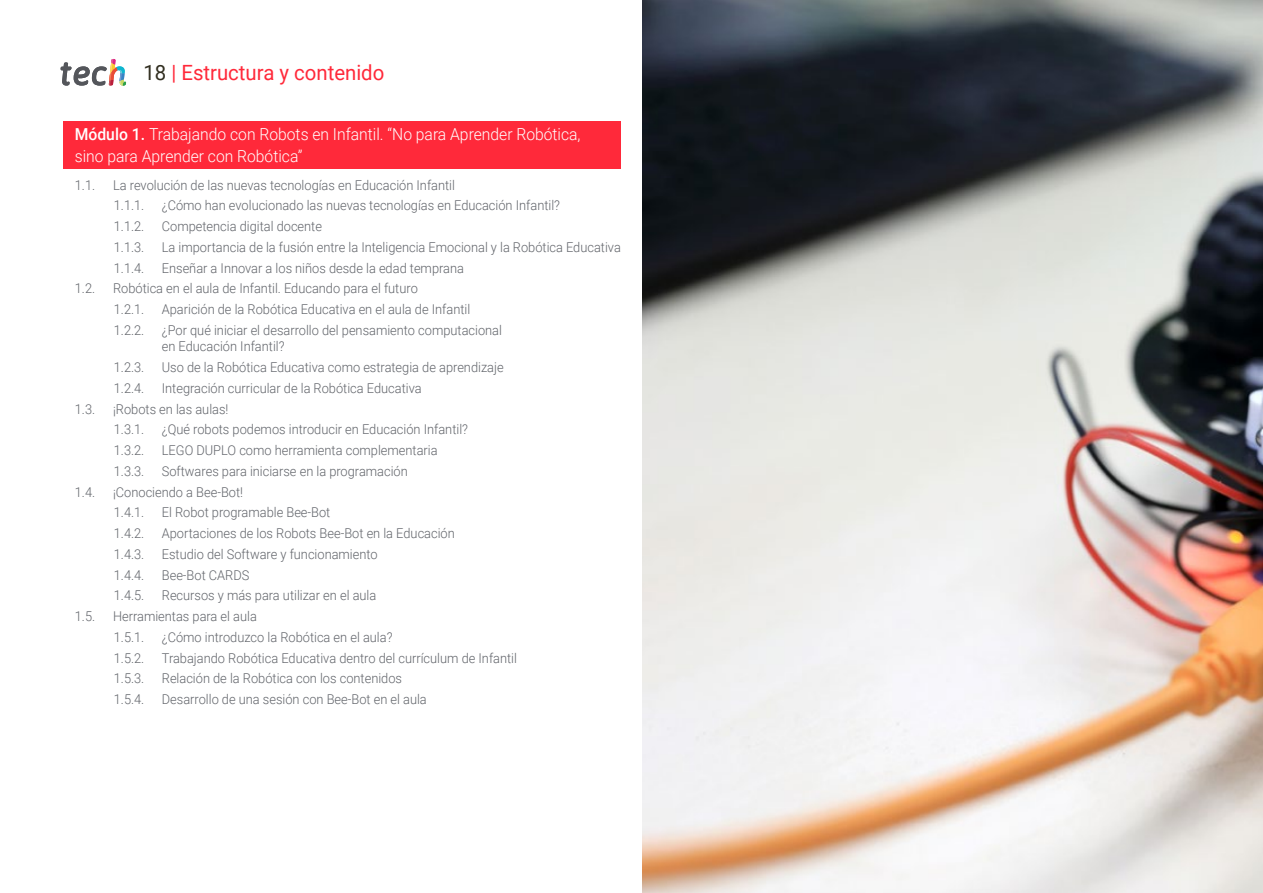
<style>
.page{position:relative;width:1263px;height:893px;background:#fff}
.page>*{position:absolute;margin:0;border:0;box-sizing:border-box;transform-origin:0 0}
.t1{font:21px "Roboto";color:#ff293a}
.t2{font:300 16.5px/22.5px "Roboto";color:#fff;scale:.95 1}
.t3{font:300 13.5px/20.7px "Roboto";color:#61646a;scale:.95 1}
.s1{color:#312e20}
.s2{font-weight:500}
</style>
<div class="page">
<img style="left:642px;top:0;width:621px;height:893px">
<div style="left:64px;top:121px;width:557px;height:48px;background:#ff293a"></div>
<svg style="left:61px;top:59px;width:65px;height:27px"></svg>
<h1 class="t1" style="left:144px;top:57px;width:242px"><span class="s1">18</span> | Estructura y contenido</h1>
<p class="t2" style="left:75px;top:122px;width:534px"><span class="s2">Módulo 1.</span> Trabajando con Robots en Infantil. “No para Aprender Robótica, sino para Aprender con Robótica”</p>
<p class="t3" style="left:75px;top:174px;width:23px">1.1.</p>
<p class="t3" style="left:113px;top:174px;width:361px">La revolución de las nuevas tecnologías en Educación Infantil<br>1.1.1.</p>
<p class="t3" style="left:162px;top:195px;width:421px">¿Cómo han evolucionado las nuevas tecnologías en Educación Infantil?</p>
<p class="t3" style="left:114px;top:215px;width:34px">1.1.2.</p>
<p class="t3" style="left:162px;top:215px;width:170px">Competencia digital docente</p>
<p class="t3" style="left:114px;top:236px;width:34px">1.1.3.</p>
<p class="t3" style="left:162px;top:236px;width:485px">La importancia de la fusión entre la Inteligencia Emocional y la Robótica Educativa</p>
<p class="t3" style="left:114px;top:257px;width:34px">1.1.4.</p>
<p class="t3" style="left:162px;top:257px;width:319px">Enseñar a Innovar a los niños desde la edad temprana</p>
<p class="t3" style="left:75px;top:278px;width:23px">1.2.</p>
<p class="t3" style="left:113px;top:278px;width:322px">Robótica en el aula de Infantil. Educando para el futuro<br>1.2.1.</p>
<p class="t3" style="left:162px;top:298px;width:326px">Aparición de la Robótica Educativa en el aula de Infantil</p>
<p class="t3" style="left:114px;top:319px;width:34px">1.2.2.</p>
<p class="t3" style="left:162px;top:321px;width:360px;line-height:16.5px">¿Por qué iniciar el desarrollo del pensamiento computacional en Educación Infantil?</p>
<p class="t3" style="left:114px;top:356px;width:34px">1.2.3.</p>
<p class="t3" style="left:162px;top:356px;width:361px">Uso de la Robótica Educativa como estrategia de aprendizaje</p>
<p class="t3" style="left:114px;top:377px;width:34px">1.2.4.</p>
<p class="t3" style="left:162px;top:377px;width:275px">Integración curricular de la Robótica Educativa</p>
<p class="t3" style="left:75px;top:398px;width:23px">1.3.</p>
<p class="t3" style="left:113px;top:398px;width:123px">¡Robots en las aulas!<br>1.3.1.</p>
<p class="t3" style="left:162px;top:419px;width:324px">¿Qué robots podemos introducir en Educación Infantil?</p>
<p class="t3" style="left:114px;top:439px;width:34px">1.3.2.</p>
<p class="t3" style="left:162px;top:439px;width:292px">LEGO DUPLO como herramienta complementaria</p>
<p class="t3" style="left:114px;top:460px;width:34px">1.3.3.</p>
<p class="t3" style="left:162px;top:460px;width:260px">Softwares para iniciarse en la programación</p>
<p class="t3" style="left:75px;top:481px;width:23px">1.4.</p>
<p class="t3" style="left:113px;top:481px;width:138px">¡Conociendo a Bee-Bot!<br>1.4.1.</p>
<p class="t3" style="left:162px;top:502px;width:179px">El Robot programable Bee-Bot</p>
<p class="t3" style="left:114px;top:522px;width:34px">1.4.2.</p>
<p class="t3" style="left:162px;top:522px;width:310px">Aportaciones de los Robots Bee-Bot en la Educación</p>
<p class="t3" style="left:114px;top:543px;width:34px">1.4.3.</p>
<p class="t3" style="left:162px;top:543px;width:229px">Estudio del Software y funcionamiento</p>
<p class="t3" style="left:114px;top:564px;width:34px">1.4.4.</p>
<p class="t3" style="left:162px;top:564px;width:94px">Bee-Bot CARDS</p>
<p class="t3" style="left:114px;top:585px;width:34px">1.4.5.</p>
<p class="t3" style="left:162px;top:585px;width:227px">Recursos y más para utilizar en el aula</p>
<p class="t3" style="left:75px;top:605px;width:23px">1.5.</p>
<p class="t3" style="left:113px;top:605px;width:153px">Herramientas para el aula<br>1.5.1.</p>
<p class="t3" style="left:162px;top:626px;width:244px">¿Cómo introduzco la Robótica en el aula?</p>
<p class="t3" style="left:114px;top:647px;width:34px">1.5.2.</p>
<p class="t3" style="left:162px;top:647px;width:375px">Trabajando Robótica Educativa dentro del currículum de Infantil</p>
<p class="t3" style="left:114px;top:668px;width:34px">1.5.3.</p>
<p class="t3" style="left:162px;top:668px;width:254px">Relación de la Robótica con los contenidos</p>
<p class="t3" style="left:114px;top:688px;width:34px">1.5.4.</p>
<p class="t3" style="left:162px;top:688px;width:280px">Desarrollo de una sesión con Bee-Bot en el aula</p>
</div>
